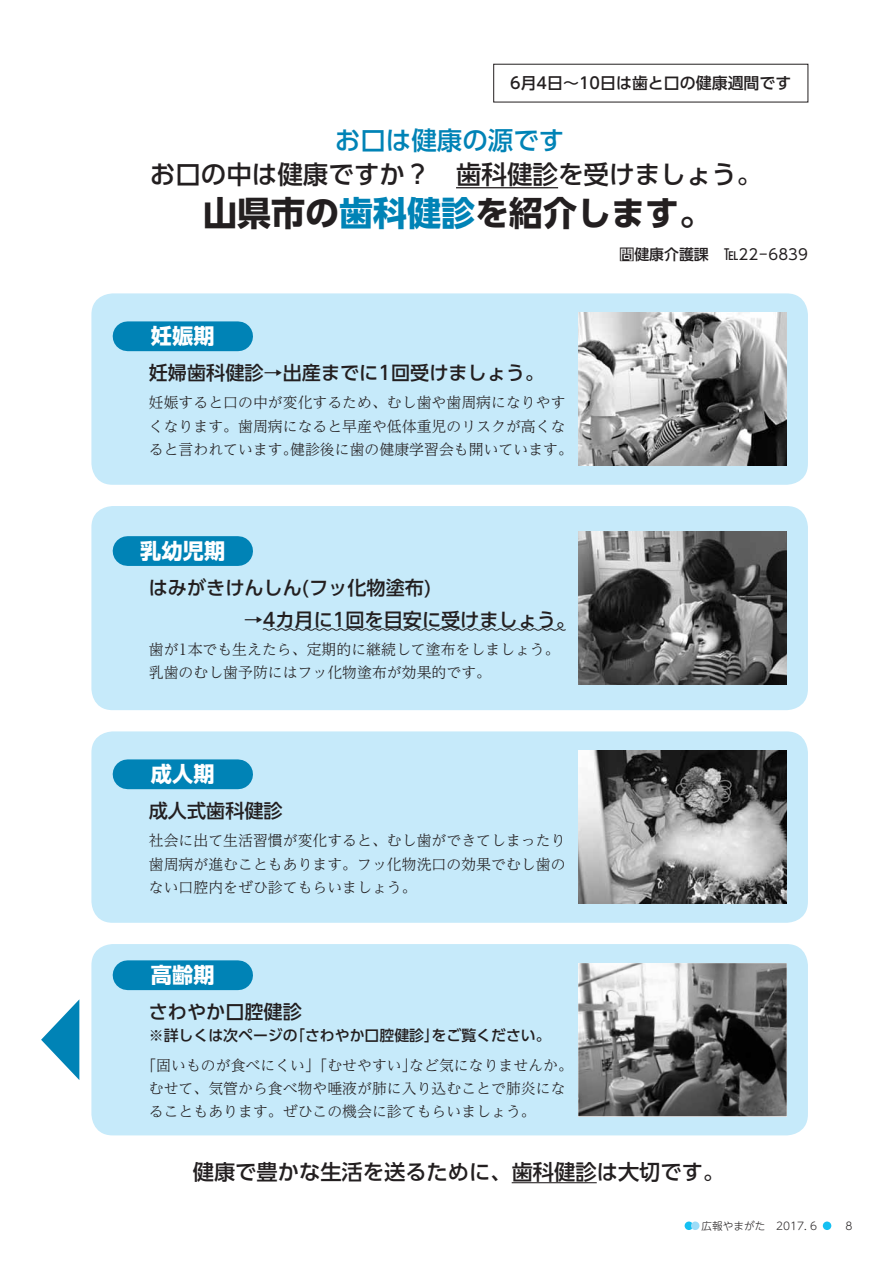
<style>
.page{position:relative;width:893px;height:1263px;background:#fff}
.page>*{position:absolute;margin:0;border:0;box-sizing:border-box;transform-origin:0 0}
.t1{font:700 34.05px "UD Shin Go Pro";color:#231f20}
.t2{font:500 25.5px "UD Shin Go Pro";color:#231f20}
.t3{font:500 25.5px "UD Shin Go Pro";color:#0083b6}
.t4{font:500 21.3px "UD Shin Go Pro";color:#231f20}
.t5{font:700 21.3px "UD Shin Go Pro";color:#fff}
.t6{font:500 19.2px "UD Shin Go Pro";color:#231f20}
.t7{font:500 15.9px "UD Shin Go Pro";color:#231f20}
.t8{font:300 14.85px/23.4px "UD Reimin Pro";color:#231f20}
.t9{font:500 14.85px "UD Shin Go Pro";color:#231f20}
.t10{font:14.85px "UD Shin Go Pro";color:#231f20}
.t11{font:300 10.65px "UD Shin M Go Pro";color:#231f20}
.s1{color:#0083b6}
</style>
<div class="page">
<div style="left:91px;top:944px;width:717px;height:191px;background:#c6eafa;border-radius:21px"></div>
<div style="left:91px;top:731px;width:717px;height:192px;background:#c6eafa;border-radius:21px"></div>
<div style="left:91px;top:506px;width:717px;height:204px;background:#c6eafa;border-radius:21px"></div>
<div style="left:91px;top:293px;width:717px;height:192px;background:#c6eafa;border-radius:21px"></div>
<hr style="left:456px;top:187px;width:102px;height:1px;background:#231f20">
<hr style="left:512px;top:1182px;width:85px;height:1px;background:#231f20">
<div style="left:128px;top:321px;width:110px;height:30px;background:#0083b6"></div>
<div style="left:128px;top:536px;width:110px;height:30px;background:#0083b6"></div>
<svg style="left:262px;top:628px;width:304px;height:3px"></svg>
<div style="left:128px;top:759px;width:110px;height:30px;background:#0083b6"></div>
<div style="left:128px;top:960px;width:110px;height:30px;background:#0083b6"></div>
<img style="left:578px;top:313px;width:209px;height:153px">
<img style="left:578px;top:531px;width:209px;height:154px">
<img style="left:578px;top:750px;width:209px;height:154px">
<img style="left:578px;top:963px;width:209px;height:153px">
<svg style="left:41px;top:1000px;width:38px;height:80px"></svg>
<div style="left:823px;top:1221px;width:8px;height:9px;background:#15c0f2;border-radius:50%"></div>
<div style="left:685px;top:1221px;width:8px;height:9px;background:#15c0f2;border-radius:50%"></div>
<div style="left:691px;top:1221px;width:8px;height:9px;background:#9cdcf8;border-radius:50%"></div>
<p class="t7" style="left:510px;top:70px;width:283px">6月4日～10日は歯と口の健康週間です</p>
<h2 class="t3" style="left:335px;top:120px;width:231px">お口は健康の源です</h2>
<h2 class="t2" style="left:150px;top:154px;width:614px">お口の中は健康ですか？　歯科健診を受けましょう。</h2>
<h1 class="t1" style="left:203px;top:185px;width:512px">山県市の<span class="s1">歯科健診</span>を紹介します。</h1>
<h3 class="t5" style="left:151px;top:319px;width:65px">妊娠期</h3>
<p class="t6" style="left:149px;top:357px;width:397px">妊婦歯科健診→出産までに1回受けましょう。</p>
<p class="t8" style="left:149px;top:390px;width:418px">妊娠すると口の中が変化するため、むし歯や歯周病になりやす</p>
<p class="t8" style="left:149px;top:414px;width:418px">くなります。歯周病になると早産や低体重児のリスクが高くな</p>
<p class="t8" style="left:290px;top:437px;width:284px">健診後に歯の健康学習会も開いています。</p>
<p class="t8" style="left:149px;top:437px;width:150px">ると言われています。</p>
<p class="t9" style="left:619px;top:242px;width:91px">問健康介護課</p>
<p class="t10" style="left:724px;top:242px;width:86px">TEL22－6839</p>
<h3 class="t5" style="left:140px;top:534px;width:87px">乳幼児期</h3>
<p class="t6" style="left:149px;top:572px;width:284px">はみがきけんしん(フッ化物塗布(</p>
<p class="t6" style="left:244px;top:604px;width:333px">→4カ月に1回を目安に受けましょう。</p>
<p class="t8" style="left:149px;top:637px;width:412px">歯が1本でも生えたら、定期的に継続して塗布をしましょう。乳歯のむし歯予防にはフッ化物塗布が効果的です。</p>
<h3 class="t5" style="left:151px;top:757px;width:65px">成人期</h3>
<p class="t6" style="left:149px;top:795px;width:135px">成人式歯科健診</p>
<p class="t8" style="left:149px;top:828px;width:418px;text-align:justify">社会に出て生活習慣が変化すると、むし歯ができてしまったり歯周病が進むこともあります。フッ化物洗口の効果でむし歯のない口腔内をぜひ診てもらいましょう。</p>
<h3 class="t5" style="left:151px;top:958px;width:65px">高齢期</h3>
<p class="t6" style="left:149px;top:996px;width:155px">さわやか口腔健診</p>
<p class="t9" style="left:432px;top:1023px;width:121px">をご覧ください。</p>
<p class="t9" style="left:149px;top:1023px;width:150px">※詳しくは次ページの</p>
<p class="t9" style="left:290px;top:1023px;width:150px">「さわやか口腔健診」</p>
<p class="t8" style="left:149px;top:1053px;width:418px;text-indent:-7px">「固いものが食べにくい」「むせやすい」<br>むせて、気管から食べ物や唾液が肺に入り込むことで肺炎になることもあります。ぜひこの機会に診てもらいましょう。</p>
<p class="t8" style="left:409px;top:1053px;width:165px">など気になりませんか。</p>
<h3 class="t4" style="left:193px;top:1154px;width:533px">健康で豊かな生活を送るために、歯科健診は大切です。</h3>
<p class="t11" style="left:702px;top:1217px;width:65px">広報やまがた</p>
<p class="t11" style="left:776px;top:1217px;width:43px">2017. 6</p>
<p class="t11" style="left:846px;top:1217px;width:9px">8</p>
</div>
